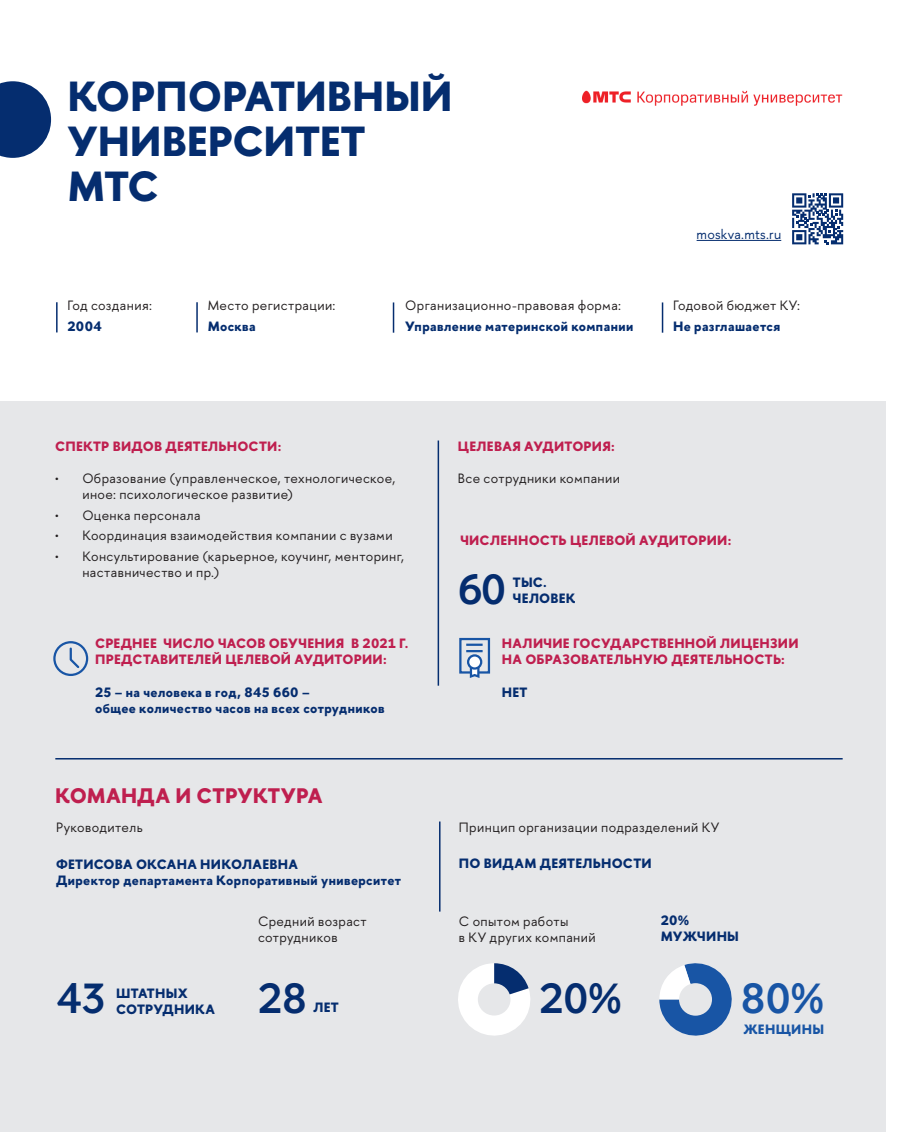
<style>
.page{position:relative;width:898px;height:1132px;background:#fff}
.page>*{position:absolute;margin:0;border:0;box-sizing:border-box;transform-origin:0 0}
.t1{font:700 42px/45px "HSE Sans";color:#052d6f}
.t2{font:600 42px "HSE Sans";color:#052d6f}
.t3{font:600 42px "HSE Sans";color:#1855a5}
.t4{font:700 21px "HSE Sans";letter-spacing:.01em;color:#bf1f4f}
.t5{font:13.5px/16.2px "HSE Sans";letter-spacing:.03em;color:#231f20}
.t6{font:700 13.5px/16.2px "HSE Sans";letter-spacing:.025em;color:#052d6f}
.t7{font:700 13.5px/16.2px "HSE Sans";letter-spacing:.02em;color:#bf1f4f}
.t8{font:13.5px "HSE Sans";letter-spacing:.02em;color:#052d6f}
.t9{font:700 13.5px "HSE Sans";letter-spacing:.02em;color:#1855a5}
</style>
<div class="page">
<div style="left:0;top:402px;width:884px;height:729px;background:#e6e7e9"></div>
<hr style="left:437px;top:440px;width:2px;height:245px;background:#052d6f">
<hr style="left:439px;top:821px;width:1px;height:90px;background:#052d6f">
<hr style="left:56px;top:302px;width:2px;height:30px;background:#052d6f">
<hr style="left:392px;top:302px;width:2px;height:30px;background:#052d6f">
<hr style="left:661px;top:302px;width:2px;height:30px;background:#052d6f">
<hr style="left:196px;top:302px;width:2px;height:30px;background:#052d6f">
<div style="left:53px;top:641px;width:35px;height:34px;border:2px solid #1855a5;border-radius:50%"></div>
<svg style="left:69px;top:646px;width:12px;height:24px"></svg>
<div style="left:459px;top:637px;width:31px;height:36px;border:2px solid #1855a5"></div>
<svg style="left:466px;top:643px;width:16px;height:2px"></svg>
<hr style="left:466px;top:649px;width:16px;height:3px;background:#1855a5">
<svg style="left:468px;top:666px;width:12px;height:12px"></svg>
<div style="left:468px;top:655px;width:13px;height:13px;background:#fff;border-radius:50%"></div>
<div style="left:467px;top:654px;width:15px;height:15px;border:2px solid #1855a5;border-radius:50%"></div>
<hr style="left:55px;top:757px;width:787px;height:2px;background:#052d6f">
<svg style="left:659px;top:963px;width:73px;height:73px"></svg>
<div style="left:678px;top:982px;width:33px;height:33px;background:#e6e7e9;border-radius:50%"></div>
<svg style="left:458px;top:963px;width:72px;height:73px"></svg>
<div style="left:477px;top:982px;width:33px;height:33px;background:#e6e7e9;border-radius:50%"></div>
<svg style="left:0;top:81px;width:51px;height:77px"></svg>
<img style="left:582px;top:90px;width:260px;height:16px">
<hr style="left:696px;top:240px;width:85px;height:1px;background:#052d6f">
<svg style="left:792px;top:193px;width:50px;height:51px"></svg>
<h1 class="t1" style="left:67px;top:74px;width:386px">КОРПОРАТИВНЫЙ<br>УНИВЕРСИТЕТ<br>МТС</h1>
<p class="t8" style="left:696px;top:226px;width:86px">moskva.mts.ru</p>
<p class="t5" style="left:67px;top:298px;width:86px">Год создания:</p>
<p class="t6" style="left:67px;top:318px;width:36px">2004</p>
<p class="t5" style="left:207px;top:298px;width:129px">Место регистрации:</p>
<p class="t6" style="left:207px;top:318px;width:50px">Москва</p>
<p class="t5" style="left:405px;top:298px;width:217px">Организационно-правовая форма:</p>
<p class="t6" style="left:405px;top:318px;width:229px">Управление материнской компании</p>
<p class="t5" style="left:673px;top:298px;width:128px">Годовой бюджет КУ:</p>
<p class="t6" style="left:673px;top:318px;width:109px">Не разглашается</p>
<p class="t7" style="left:55px;top:438px;width:227px">СПЕКТР ВИДОВ ДЕЯТЕЛЬНОСТИ:</p>
<p class="t5" style="left:82px;top:470px;width:314px;text-indent:-27px">• Образование (управленческое, технологическое, иное: психологическое развитие)</p>
<p class="t5" style="left:55px;top:507px;width:147px">• Оценка персонала</p>
<p class="t5" style="left:55px;top:527px;width:338px">• Координация взаимодействия компании с вузами</p>
<p class="t5" style="left:82px;top:548px;width:323px;text-indent:-27px">• Консультирование (карьерное, коучинг, менторинг, наставничество и пр.)</p>
<p class="t7" style="left:95px;top:635px;width:314px">СРЕДНЕЕ ЧИСЛО ЧАСОВ ОБУЧЕНИЯ В 2021 Г.<br>ПРЕДСТАВИТЕЛЕЙ ЦЕЛЕВОЙ АУДИТОРИИ:</p>
<p class="t6" style="left:95px;top:683px;width:291px">25 – на человека в год, 845 660 –<br>общее количество часов на всех сотрудников</p>
<h2 class="t4" style="left:55px;top:781px;width:269px">КОМАНДА И СТРУКТУРА</h2>
<p class="t7" style="left:458px;top:438px;width:158px">ЦЕЛЕВАЯ АУДИТОРИЯ:</p>
<p class="t5" style="left:458px;top:470px;width:164px">Все сотрудники компании</p>
<p class="t7" style="left:460px;top:532px;width:272px">ЧИСЛЕННОСТЬ ЦЕЛЕВОЙ АУДИТОРИИ:</p>
<h1 class="t2" style="left:458px;top:562px;width:50px">60</h1>
<p class="t6" style="left:512px;top:574px;width:64px">ТЫС.<br>ЧЕЛОВЕК</p>
<p class="t7" style="left:501px;top:635px;width:298px">НАЛИЧИЕ ГОСУДАРСТВЕННОЙ ЛИЦЕНЗИИ<br>НА ОБРАЗОВАТЕЛЬНУЮ ДЕЯТЕЛЬНОСТЬ:</p>
<p class="t6" style="left:501px;top:683px;width:27px">НЕТ</p>
<p class="t5" style="left:459px;top:819px;width:262px">Принцип организации подразделений КУ</p>
<p class="t6" style="left:459px;top:855px;width:194px">ПО ВИДАМ ДЕЯТЕЛЬНОСТИ</p>
<p class="t5" style="left:56px;top:819px;width:88px">Руководитель</p>
<p class="t6" style="left:56px;top:855px;width:346px">ФЕТИСОВА ОКСАНА НИКОЛАЕВНА<br>Директор департамента Корпоративный университет</p>
<p class="t5" style="left:258px;top:912px;width:110px">Средний возраст сотрудников</p>
<p class="t5" style="left:459px;top:913px;width:138px">С опытом работы<br>в КУ других компаний</p>
<p class="t6" style="left:660px;top:911px;width:80px">20%<br>МУЖЧИНЫ</p>
<h1 class="t2" style="left:258px;top:970px;width:50px">28</h1>
<h1 class="t2" style="left:539px;top:971px;width:84px">20%</h1>
<h1 class="t2" style="left:57px;top:971px;width:50px">43</h1>
<h1 class="t3" style="left:741px;top:971px;width:84px">80%</h1>
<p class="t6" style="left:116px;top:984px;width:100px">ШТАТНЫХ<br>СОТРУДНИКА</p>
<p class="t6" style="left:313px;top:999px;width:27px">ЛЕТ</p>
<p class="t9" style="left:743px;top:1020px;width:82px">ЖЕНЩИНЫ</p>
</div>
